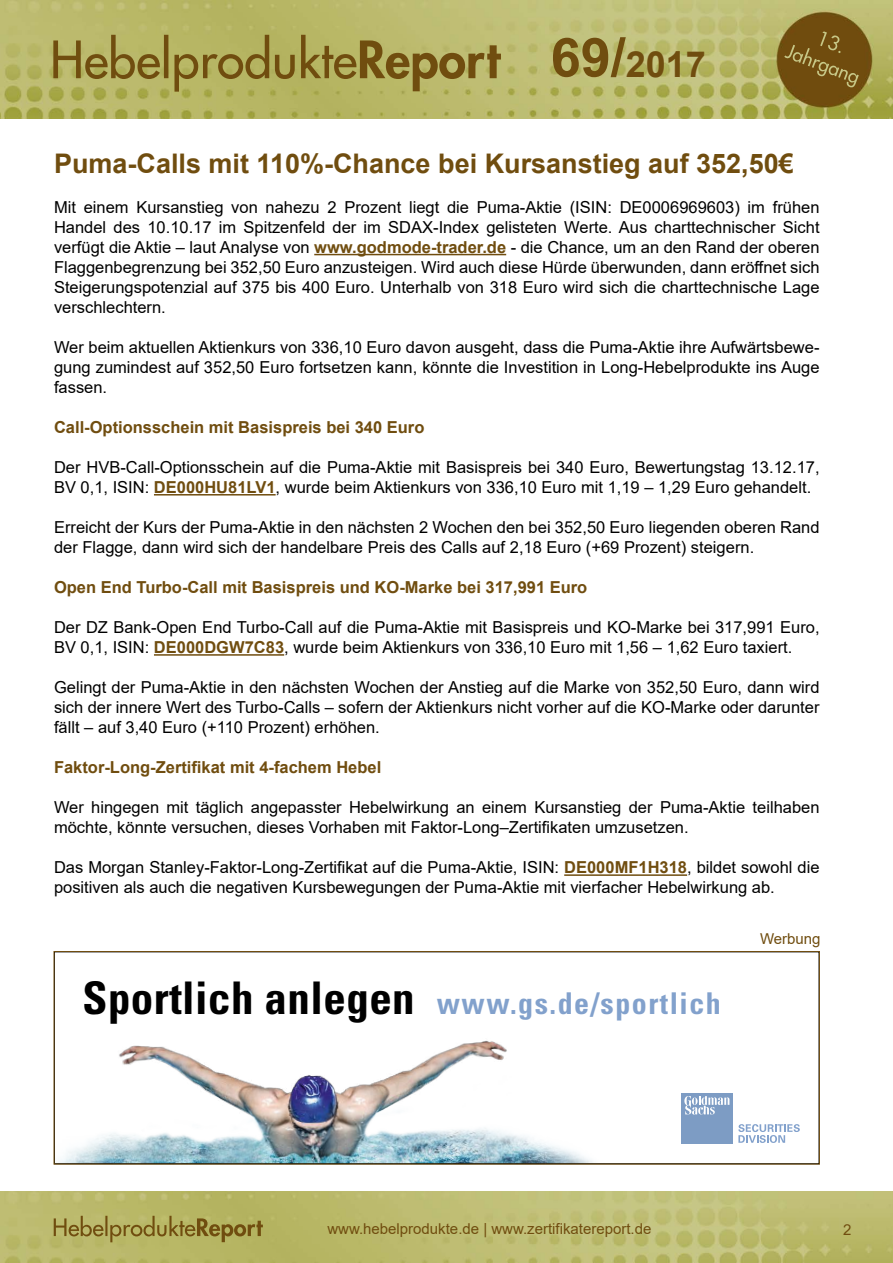
<style>
.page{position:relative;width:893px;height:1263px;background:#fff}
.page>*{position:absolute;margin:0;border:0;box-sizing:border-box;transform-origin:0 0}
.t1{font:700 36px "Arial";color:#704d0f}
.t2{font:700 condensed 30px "Univers";letter-spacing:.05em;color:#82a1cc}
.t3{font:700 27px "Arial";color:#704d0f}
.t4{font:16.5px/20px "Arial";color:#000}
.t5{font:700 16.5px "Arial";color:#704d0f}
.t6{font:15px "Arial";color:#704d0f}
.s1{font-size:54px}
.s2{font-weight:700;color:#704d0f}
.s3{font-size:45px;color:#000}
</style>
<div class="page">
<img style="left:0;top:1192px;width:893px;height:71px">
<img style="left:0;top:0;width:893px;height:119px">
<hr style="left:314px;top:254px;width:192px;height:1px;background:#704d0f">
<hr style="left:154px;top:494px;width:122px;height:1px;background:#704d0f">
<hr style="left:154px;top:654px;width:130px;height:2px;background:#704d0f">
<hr style="left:564px;top:874px;width:123px;height:2px;background:#704d0f">
<img style="left:60px;top:1040px;width:622px;height:122px">
<div style="left:682px;top:1093px;width:51px;height:51px;background:#7d9cc4"></div>
<svg style="left:684px;top:1096px;width:45px;height:18px"></svg>
<svg style="left:738px;top:1124px;width:62px;height:19px"></svg>
<div style="left:54px;top:951px;width:766px;height:213px;border:1px solid #704d0f"></div>
<h1 class="t1" style="left:551px;top:39px;width:157px"><span class="s1">69/</span>2017</h1>
<h3 class="t3" style="left:54px;top:144px;width:741px">Puma-Calls mit 110%-Chance bei Kursanstieg auf 352,50€</h3>
<p class="t4" style="left:54px;top:197px;width:767px;text-align:justify">Mit einem Kursanstieg von nahezu 2 Prozent liegt die Puma-Aktie (ISIN: DE0006969603) im frühen Handel des 10.10.17 im Spitzenfeld der im SDAX-Index gelisteten Werte. Aus charttechnischer Sicht verfügt die Aktie – laut Analyse von <span class="s2">www.godmode-trader.de</span> - die Chance, um an den Rand der oberen Flaggenbegrenzung bei 352,50 Euro anzusteigen. Wird auch diese Hürde überwunden, dann eröffnet sich Steigerungspotenzial auf 375 bis 400 Euro. Unterhalb von 318 Euro wird sich die charttechnische Lage verschlechtern.</p>
<p class="t4" style="left:54px;top:337px;width:767px;text-align:justify">Wer beim aktuellen Aktienkurs von 336,10 Euro davon ausgeht, dass die Puma-Aktie ihre Aufwärtsbewe&shy;gung zumindest auf 352,50 Euro fortsetzen kann, könnte die Investition in Long-Hebelprodukte ins Auge fassen.</p>
<p class="t5" style="left:54px;top:415px;width:372px">Call-Optionsschein mit Basispreis bei 340 Euro</p>
<p class="t4" style="left:54px;top:457px;width:767px">Der HVB-Call-Optionsschein auf die Puma-Aktie mit Basispreis bei 340 Euro, Bewertungstag 13.12.17,<br>BV 0,1, ISIN: <span class="s2">DE000HU81LV1</span>, wurde beim Aktienkurs von 336,10 Euro mit 1,19 – 1,29 Euro gehandelt.</p>
<p class="t4" style="left:54px;top:517px;width:767px">Erreicht der Kurs der Puma-Aktie in den nächsten 2 Wochen den bei 352,50 Euro liegenden oberen Rand der Flagge, dann wird sich der handelbare Preis des Calls auf 2,18 Euro (+69 Prozent) steigern.</p>
<p class="t5" style="left:54px;top:576px;width:535px">Open End Turbo-Call mit Basispreis und KO-Marke bei 317,991 Euro</p>
<p class="t4" style="left:54px;top:617px;width:767px">Der DZ Bank-Open End Turbo-Call auf die Puma-Aktie mit Basispreis und KO-Marke bei 317,991 Euro,<br>BV 0,1, ISIN: <span class="s2">DE000DGW7C83</span>, wurde beim Aktienkurs von 336,10 Euro mit 1,56 – 1,62 Euro taxiert.</p>
<p class="t4" style="left:54px;top:677px;width:767px;text-align:justify">Gelingt der Puma-Aktie in den nächsten Wochen der Anstieg auf die Marke von 352,50 Euro, dann wird sich der innere Wert des Turbo-Calls – sofern der Aktienkurs nicht vorher auf die KO-Marke oder darunter fällt – auf 3,40 Euro (+110 Prozent) erhöhen.</p>
<p class="t5" style="left:54px;top:756px;width:329px">Faktor-Long-Zertifikat mit 4-fachem Hebel</p>
<p class="t4" style="left:54px;top:797px;width:767px">Wer hingegen mit täglich angepasster Hebelwirkung an einem Kursanstieg der Puma-Aktie teilhaben möchte, könnte versuchen, dieses Vorhaben mit Faktor-Long–Zertifikaten umzusetzen.</p>
<p class="t4" style="left:54px;top:857px;width:767px">Das Morgan Stanley-Faktor-Long-Zertifikat auf die Puma-Aktie, ISIN: <span class="s2">DE000MF1H318</span>, bildet sowohl die positiven als auch die negativen Kursbewegungen der Puma-Aktie mit vierfacher Hebelwirkung ab.</p>
<h2 class="t2" style="left:83px;top:984px;width:640px"><span class="s3">Sportlich anlegen</span> www.gs.de/sportlich</h2>
<p class="t6" style="left:760px;top:929px;width:62px">Werbung</p>
<p class="t6" style="left:327px;top:1218px;width:326px">www.hebelprodukte.de | www.zertifikatereport.de</p>
<p class="t6" style="left:843px;top:1219px;width:10px">2</p>
</div>
